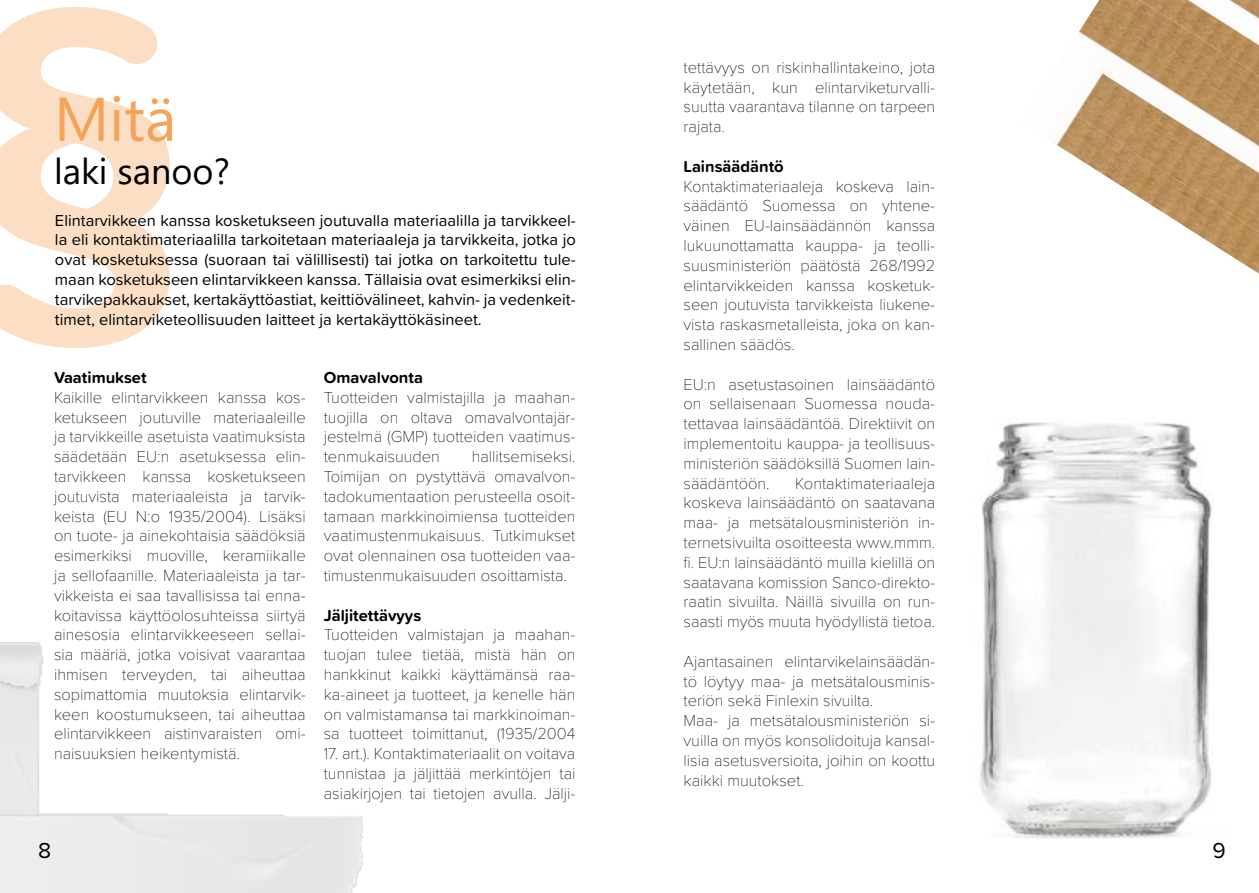
<style>
.page{position:relative;width:1259px;height:893px;background:#fff}
.page>*{position:absolute;margin:0;border:0;box-sizing:border-box;transform-origin:0 0}
.t1{font:700 450px "Proxima Soft";color:#f5a359}
.t2{font:61.5px "Segoe UI";color:#f5a359}
.t3{font:36px "Segoe UI";color:#000}
.t4{font:22.5px "Proxima Soft";color:#000}
.t5{font:100 16.5px/19.8px "Proxima Soft";color:#000;text-align:justify}
.t6{font:16.5px/19.8px "Proxima Soft";color:#000;text-align:justify}
.t7{font:700 16.5px "Proxima Soft";color:#000}
</style>
<div class="page">
<img style="left:1078px;top:0;width:181px;height:37px">
<img style="left:1085px;top:37px;width:174px;height:56px">
<img style="left:1056px;top:93px;width:203px;height:181px">
<img style="left:980px;top:422px;width:233px;height:417px">
<h1 class="t1" style="left:-31px;top:-179px;width:219px">§</h1>
<h2 class="t2" style="left:54px;top:61px;width:124px">Mitä</h2>
<h3 class="t3" style="left:54px;top:137px;width:177px">laki sanoo?</h3>
<p class="t6" style="left:55px;top:209px;width:522px">Elintarvikkeen kanssa kosketukseen joutuvalla materiaalilla ja tarvikkeel&shy;la eli kontaktimateriaalilla tarkoitetaan materiaaleja ja tarvikkeita, jotka jo ovat kosketuksessa (suoraan tai välillisesti) tai jotka on tarkoitettu tule&shy;maan kosketukseen elintarvikkeen kanssa. Tällaisia ovat esimerkiksi elin&shy;tarvikepakkaukset, kertakäyttöastiat, keittiövälineet, kahvin- ja vedenkeit&shy;timet, elintarviketeollisuuden laitteet ja kertakäyttökäsineet.</p>
<p class="t7" style="left:54px;top:365px;width:94px">Vaatimukset</p>
<p class="t5" style="left:54px;top:386px;width:253px">Kaikille elintarvikkeen kanssa kos&shy;ketukseen joutuville materiaaleille ja tarvikkeille asetuista vaatimuksista säädetään EU:n asetuksessa elin&shy;tarvikkeen kanssa kosketukseen joutuvista materiaaleista ja tarvik&shy;keista (EU N:o 1935/2004). Lisäksi on tuote- ja ainekohtaisia säädöksiä esimerkiksi muoville, keramiikalle ja sellofaanille. Materiaaleista ja tar&shy;vikkeista ei saa tavallisissa tai enna&shy;koitavissa käyttöolosuhteissa siirtyä ainesosia elintarvikkeeseen sellai&shy;sia määriä, jotka voisivat vaarantaa ihmisen terveyden, tai aiheuttaa sopimattomia muutoksia elintarvik&shy;keen koostumukseen, tai aiheuttaa elintarvikkeen aistinvaraisten omi&shy;naisuuksien heikentymistä.</p>
<p class="t7" style="left:324px;top:365px;width:101px">Omavalvonta</p>
<p class="t5" style="left:324px;top:386px;width:253px">Tuotteiden valmistajilla ja maahan&shy;tuojilla on oltava omavalvontajär&shy;jestelmä (GMP) tuotteiden vaatimus&shy;tenmukaisuuden</p>
<p class="t5" style="left:324px;top:446px;width:253px;text-indent:148px">hallitsemiseksi.<br>Toimijan on pystyttävä omavalvon&shy;tadokumentaation perusteella osoit&shy;tamaan markkinoimiensa tuotteiden vaatimustenmukaisuus. Tutkimukset ovat olennainen osa tuotteiden vaa&shy;timustenmukaisuuden osoittamista.</p>
<p class="t7" style="left:324px;top:603px;width:99px">Jäljitettävyys</p>
<p class="t5" style="left:324px;top:624px;width:253px">Tuotteiden valmistajan ja maahan&shy;tuojan tulee tietää, mistä hän on hankkinut kaikki käyttämänsä raa&shy;ka-aineet ja tuotteet, ja kenelle hän on valmistamansa tai markkinoiman&shy;sa tuotteet toimittanut, (1935/2004</p>
<p class="t5" style="left:324px;top:743px;width:253px">17. art.). Kontaktimateriaalit on voitava tunnistaa ja jäljittää merkintöjen tai asiakirjojen tai tietojen avulla. Jälji-</p>
<p class="t5" style="left:683px;top:56px;width:253px">tettävyys on riskinhallintakeino, jota käytetään, kun elintarviketurvalli&shy;suutta vaarantava tilanne on tarpeen rajata.</p>
<p class="t7" style="left:683px;top:154px;width:102px">Lainsäädäntö</p>
<p class="t5" style="left:683px;top:175px;width:253px">Kontaktimateriaaleja koskeva lain&shy;säädäntö Suomessa on yhtene&shy;väinen EU-lainsäädännön kanssa lukuunottamatta kauppa- ja teolli&shy;suusministeriön päätöstä 268/1992 elintarvikkeiden kanssa kosketuk&shy;seen joutuvista tarvikkeista liukene&shy;vista raskasmetalleista, joka on kan&shy;sallinen säädös.</p>
<p class="t5" style="left:683px;top:373px;width:253px">EU:n asetustasoinen lainsäädäntö on sellaisenaan Suomessa nouda&shy;tettavaa lainsäädäntöä. Direktiivit on implementoitu kauppa- ja teollisuus&shy;ministeriön säädöksillä Suomen lain&shy;säädäntöön.</p>
<p class="t5" style="left:683px;top:472px;width:253px;text-indent:112px">Kontaktimateriaaleja koskeva lainsäädäntö on saatavana maa- ja metsätalousministeriön in&shy;ternetsivuilta osoitteesta www.mmm. fi. EU:n lainsäädäntö muilla kielillä on saatavana komission Sanco-direkto&shy;raatin sivuilta. Näillä sivuilla on run&shy;saasti myös muuta hyödyllistä tietoa.</p>
<p class="t5" style="left:683px;top:650px;width:253px;text-align:left">Ajantasainen elintarvikelainsäädän&shy;tö löytyy maa- ja metsätalousminis&shy;teriön sekä Finlexin sivuilta.<br>Maa- ja metsätalousministeriön si&shy;vuilla on myös konsolidoituja kansal&shy;lisia asetusversioita, joihin on koottu kaikki muutokset.</p>
<h3 class="t4" style="left:38px;top:833px;width:15px">8</h3>
<h3 class="t4" style="left:1212px;top:833px;width:15px">9</h3>
</div>
